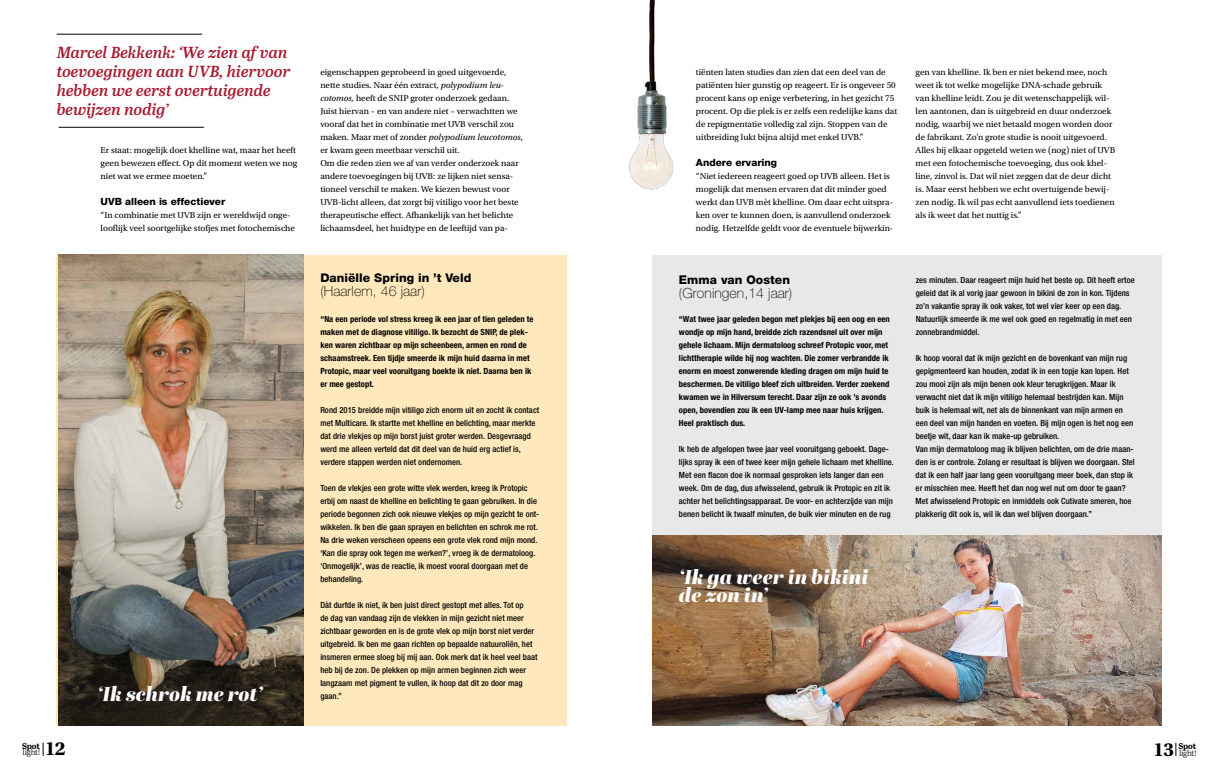
<style>
.page{position:relative;width:1219px;height:780px;background:#fff}
.page>*{position:absolute;margin:0;border:0;box-sizing:border-box;transform-origin:0 0}
.t1{font:italic 20px/18px "Abril Fatface";letter-spacing:.005em;color:#fff}
.t2{font:700 19.9px "Utopia Std";color:#000}
.t3{font:italic 600 16px/19px "Abril Text";color:#a61a2f}
.t4{font:100 14px "Helvetica Neue";letter-spacing:.005em;color:#000}
.t5{font:800 12px "Helvetica Neue";letter-spacing:.005em;color:#000}
.t6{font:800 10px "Helvetica Neue";color:#000}
.t7{font:9px/13px "Utopia Std";color:#000}
.t8{font:500 condensed 8.5px/13px "Helvetica Neue";letter-spacing:.005em;color:#000}
.t9{font:700 condensed 8.5px/13px "Helvetica Neue";letter-spacing:.005em;color:#000}
.t10{font:8.3px "Abril Text Lt";letter-spacing:-.03em;color:#000}
.t11{font:700 8.3px "Abril Text";letter-spacing:-.01em;color:#000}
.s1{font-style:italic}
</style>
<div class="page">
<div style="left:57px;top:254px;width:510px;height:471px;background:#ffe9bc"></div>
<div style="left:652px;top:254px;width:509px;height:471px;background:#e9e8e9"></div>
<svg style="left:43px;top:742px;width:1px;height:13px"></svg>
<svg style="left:1176px;top:742px;width:1px;height:13px"></svg>
<img style="left:652px;top:535px;width:509px;height:190px">
<hr style="left:57px;top:34px;width:145px;height:1px;background:#000">
<hr style="left:59px;top:127px;width:145px;height:1px;background:#000">
<img style="left:59px;top:254px;width:244px;height:471px">
<img style="left:629px;top:0;width:45px;height:190px">
<h3 class="t3" style="left:57px;top:42px;width:235px">Marcel Bekkenk: ‘We zien af van toevoegingen aan UVB, hiervoor hebben we eerst overtuigende bewĳzen nodig’</h3>
<p class="t7" style="left:101px;top:144px;width:198px">Er staat: mogelijk doet khelline wat, maar het heeft geen bewezen effect. Op dit moment weten we nog niet wat we ermee moeten.”</p>
<p class="t6" style="left:101px;top:195px;width:126px">UVB alleen is effectiever</p>
<p class="t7" style="left:101px;top:209px;width:196px">“In combinatie met UVB zijn er wereldwijd onge&shy;looflijk veel soortgelijke stofjes met fotochemische</p>
<h1 class="t1" style="left:97px;top:683px;width:167px">‘Ik schrok me rot’</h1>
<p class="t7" style="left:320px;top:66px;width:204px">eigenschappen geprobeerd in goed uitgevoerde, nette studies. Naar één extract, <span class="s1">polypodium leu&shy;cotomos,</span> heeft de SNIP groter onderzoek gedaan.<br>Juist hiervan – en van andere niet – verwachtten we vooraf dat het in combinatie met UVB verschil zou maken. Maar met of zonder <span class="s1">polypodium leucotomos</span>, er kwam geen meetbaar verschil uit.<br>Om die reden zien we af van verder onderzoek naar andere toevoegingen bij UVB: ze lijken niet sensa&shy;tioneel verschil te maken. We kiezen bewust voor UVB-licht alleen, dat zorgt bij vitiligo voor het beste therapeutische effect. Afhankelijk van het belichte lichaamsdeel, het huidtype en de leeftijd van pa-</p>
<h3 class="t5" style="left:320px;top:271px;width:153px">Daniëlle Spring in ’t Veld</h3>
<h3 class="t4" style="left:320px;top:283px;width:106px">(Haarlem, 46 jaar)</h3>
<p class="t9" style="left:320px;top:312px;width:215px">“Na een periode vol stress kreeg ik een jaar of tien geleden te maken met de diagnose vitiligo. Ik bezocht de SNIP, de plek&shy;ken waren zichtbaar op mijn scheenbeen, armen en rond de schaamstreek. Een tijdje smeerde ik mijn huid daarna in met Protopic, maar veel vooruitgang boekte ik niet. Daarna ben ik er mee gestopt.</p>
<p class="t8" style="left:320px;top:403px;width:220px">Rond 2015 breidde mijn vitiligo zich enorm uit en zocht ik contact met Multicare. Ik startte met khelline en belichting, maar merkte dat drie vlekjes op mijn borst juist groter werden. Desgevraagd werd me alleen verteld dat dit deel van de huid erg actief is, verdere stappen werden niet ondernomen.</p>
<p class="t8" style="left:320px;top:481px;width:220px">Toen de vlekjes een grote witte vlek werden, kreeg ik Protopic erbij om naast de khelline en belichting te gaan gebruiken. In die periode begonnen zich ook nieuwe vlekjes op mijn gezicht te ont&shy;wikkelen. Ik ben die gaan sprayen en belichten en schrok me rot.<br>Na drie weken verscheen opeens een grote vlek rond mijn mond. ‘Kan die spray ook tegen me werken?’, vroeg ik de dermatoloog. ‘Onmogelijk’, was de reactie, ik moest vooral doorgaan met de behandeling.</p>
<p class="t8" style="left:320px;top:598px;width:219px">Dàt durfde ik niet, ik ben juist direct gestopt met alles. Tot op<br>de dag van vandaag zijn de vlekken in mijn gezicht niet meer zichtbaar geworden en is de grote vlek op mijn borst niet verder uitgebreid. Ik ben me gaan richten op bepaalde natuuroliën, het insmeren ermee sloeg bij mij aan. Ook merk dat ik heel veel baat heb bij de zon. De plekken op mijn armen beginnen zich weer langzaam met pigment te vullen, ik hoop dat dit zo door mag gaan.”</p>
<p class="t7" style="left:696px;top:66px;width:203px">tiënten laten studies dan zien dat een deel van de patiënten hier gunstig op reageert. Er is ongeveer 50 procent kans op enige verbetering, in het gezicht 75 procent. Op die plek is er zelfs een redelijke kans dat de repigmentatie volledig zal zijn. Stoppen van de uitbreiding lukt bijna altijd met enkel UVB.”</p>
<p class="t6" style="left:696px;top:156px;width:83px">Andere ervaring</p>
<p class="t7" style="left:696px;top:170px;width:199px">“Niet iedereen reageert goed op UVB alleen. Het is mogelijk dat mensen ervaren dat dit minder goed werkt dan UVB mèt khelline. Om daar echt uitspra&shy;ken over te kunnen doen, is aanvullend onderzoek nodig. Hetzelfde geldt voor de eventuele bijwerkin-</p>
<h3 class="t5" style="left:679px;top:272px;width:113px">Emma van Oosten</h3>
<h3 class="t4" style="left:679px;top:285px;width:115px">(Groningen,14 jaar)</h3>
<p class="t9" style="left:679px;top:312px;width:212px">“Wat twee jaar geleden begon met plekjes bij een oog en een wondje op mijn hand, breidde zich razendsnel uit over mijn gehele lichaam. Mijn dermatoloog schreef Protopic voor, met lichttherapie wilde hij nog wachten. Die zomer verbrandde ik enorm en moest zonwerende kleding dragen om mijn huid te beschermen. De vitiligo bleef zich uitbreiden. Verder zoekend kwamen we in Hilversum terecht. Daar zijn ze ook ’s avonds open, bovendien zou ik een UV-lamp mee naar huis krijgen.<br>Heel praktisch dus.</p>
<p class="t8" style="left:679px;top:442px;width:216px">Ik heb de afgelopen twee jaar veel vooruitgang geboekt. Dage&shy;lijks spray ik een of twee keer mijn gehele lichaam met khelline.<br>Met een flacon doe ik normaal gesproken iets langer dan een week. Om de dag, dus afwisselend, gebruik ik Protopic en zit ik achter het belichtingsapparaat. De voor- en achterzijde van mijn benen belicht ik twaalf minuten, de buik vier minuten en de rug</p>
<p class="t7" style="left:916px;top:66px;width:201px">gen van khelline. Ik ben er niet bekend mee, noch weet ik tot welke mogelijke DNA-schade gebruik van khelline leidt. Zou je dit wetenschappelijk wil&shy;len aantonen, dan is uitgebreid en duur onderzoek nodig, waarbij we niet betaald mogen worden door de fabrikant. Zo’n grote studie is nooit uitgevoerd.<br>Alles bij elkaar opgeteld weten we (nog) niet of UVB met een fotochemische toevoeging, dus ook khel&shy;line, zinvol is. Dat wil niet zeggen dat de deur dicht is. Maar eerst hebben we echt overtuigende bewij&shy;zen nodig. Ik wil pas echt aanvullend iets toedienen als ik weet dat het nuttig is.”</p>
<p class="t8" style="left:916px;top:273px;width:220px">zes minuten. Daar reageert mijn huid het beste op. Dit heeft ertoe geleid dat ik al vorig jaar gewoon in bikini de zon in kon. Tijdens zo’n vakantie spray ik ook vaker, tot wel vier keer op een dag.<br>Natuurlijk smeerde ik me wel ook goed en regelmatig in met een zonnebrandmiddel.</p>
<p class="t8" style="left:916px;top:351px;width:221px">Ik hoop vooral dat ik mijn gezicht en de bovenkant van mijn rug gepigmenteerd kan houden, zodat ik in een topje kan lopen. Het zou mooi zijn als mijn benen ook kleur terugkrijgen. Maar ik verwacht niet dat ik mijn vitiligo helemaal bestrijden kan. Mijn buik is helemaal wit, net als de binnenkant van mijn armen en een deel van mijn handen en voeten. Bij mijn ogen is het nog een beetje wit, daar kan ik make-up gebruiken.<br>Van mijn dermatoloog mag ik blijven belichten, om de drie maan&shy;den is er controle. Zolang er resultaat is blijven we doorgaan. Stel dat ik een half jaar lang geen vooruitgang meer boek, dan stop ik er misschien mee. Heeft het dan nog wel nut om door te gaan?<br>Met afwisselend Protopic en inmiddels ook Cutivate smeren, hoe plakkerig dit ook is, wil ik dan wel blijven doorgaan.”</p>
<h1 class="t1" style="left:679px;top:567px;width:191px">‘Ik ga weer in bikini de zon in’</h1>
<p class="t11" style="left:22px;top:739px;width:20px">Spot</p>
<p class="t10" style="left:23px;top:746px;width:20px">light!</p>
<h2 class="t2" style="left:1153px;top:737px;width:22px">13</h2>
<p class="t11" style="left:1178px;top:739px;width:20px">Spot</p>
<h2 class="t2" style="left:45px;top:737px;width:22px">12</h2>
<p class="t10" style="left:1179px;top:746px;width:20px">light!</p>
</div>
